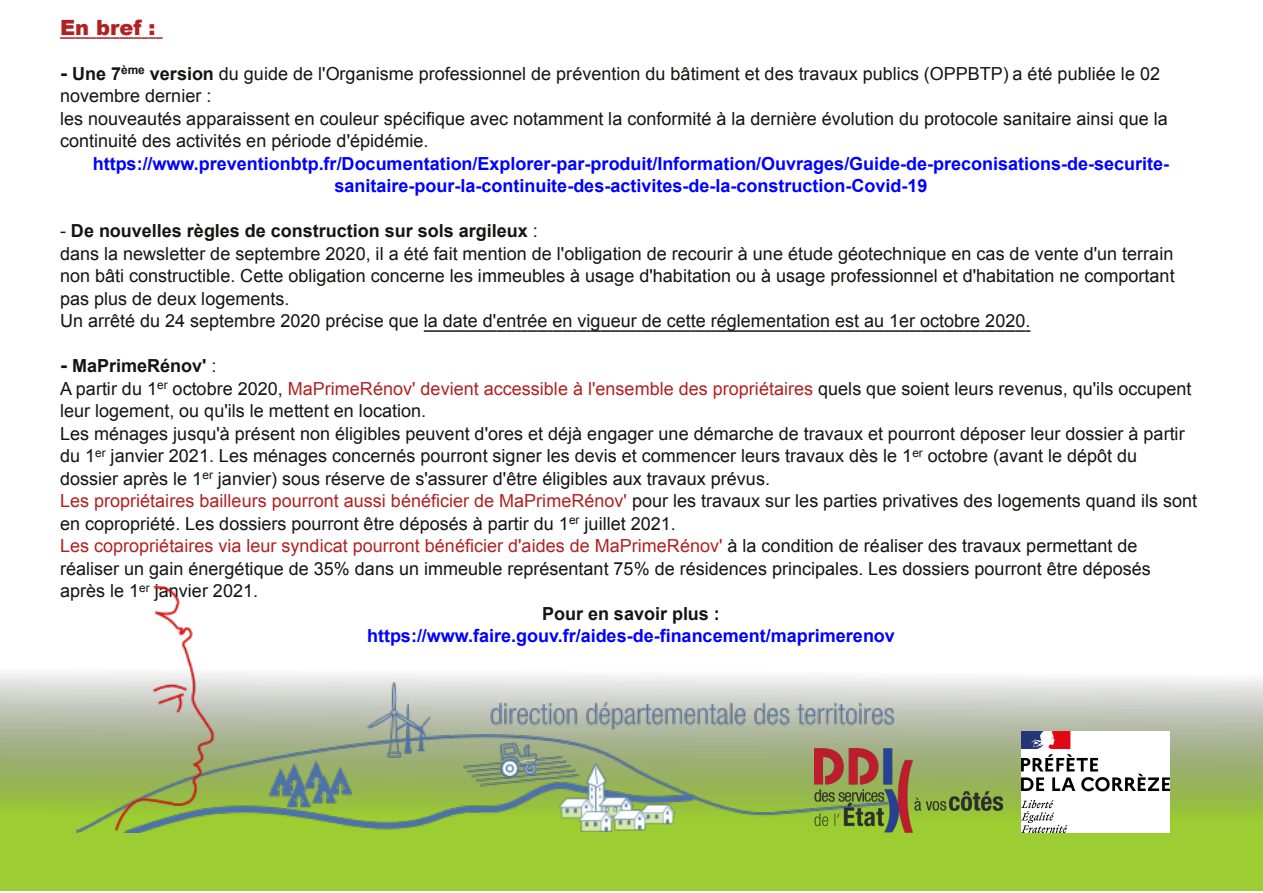
<style>
.page{position:relative;width:1263px;height:893px;background:#fff}
.page>*{position:absolute;margin:0;border:0;box-sizing:border-box;transform-origin:0 0}
.t1{font:900 21px "Arial";color:#b22121}
.t2{font:18px/22.5px "Arial";color:#161413}
.t3{font:700 18px/22.5px "Arial";color:#00f;text-align:center}
.t4{font:18px "Arial";color:#b22121}
.t5{font:700 18px "Arial";color:#161413}
.s1{font-weight:700;font-size:21px}
.s2{font-weight:700}
.s3{font-size:21px}
.s4{font-weight:400}
.s5{color:#b22121}
.s6{color:#161413}
</style>
<div class="page">
<svg style="left:60px;top:37px;width:103px;height:2px"></svg>
<svg style="left:424px;top:330px;width:606px;height:2px"></svg>
<svg style="left:0;top:586px;width:1263px;height:305px"></svg>
<img style="left:76px;top:587px;width:818px;height:246px">
<img style="left:814px;top:748px;width:189px;height:85px">
<img style="left:1022px;top:731px;width:148px;height:102px">
<p class="t1" style="left:60px;top:12px;width:97px">En bref :</p>
<p class="t2" style="left:60px;top:62px;width:1109px"><span class="s1">-</span> <span class="s2">Une 7</span><sup>ème</sup> <span class="s2">version</span> du guide de l'Organisme professionnel de prévention du bâtiment et des travaux publics (OPPBTP) a été publiée le 02 novembre dernier :<br>les nouveautés apparaissent en couleur spécifique avec notamment la conformité à la dernière évolution du protocole sanitaire ainsi que la continuité des activités en période d'épidémie.</p>
<p class="t3" style="left:93px;top:152px;width:1078px">https://www.preventionbtp.fr/Documentation/Explorer-par-produit/Information/Ouvrages/Guide-de-preconisations-de-securite&shy;sanitaire-pour-la-continuite-des-activites-de-la-construction-Covid-19</p>
<p class="t2" style="left:60px;top:220px;width:1116px">- <span class="s2">De nouvelles règles de construction sur sols argileux</span> :<br>dans la newsletter de septembre 2020, il a été fait mention de l'obligation de recourir à une étude géotechnique en cas de vente d'un terrain non bâti constructible. Cette obligation concerne les immeubles à usage d'habitation ou à usage professionnel et d'habitation ne comportant pas plus de deux logements.<br>Un arrêté du 24 septembre 2020 précise que la date d'entrée en vigueur de cette réglementation est au 1er octobre 2020.</p>
<p class="t5" style="left:60px;top:356px;width:158px"><span class="s3">-</span> MaPrimeRénov' <span class="s4">:</span></p>
<p class="t2" style="left:60px;top:377px;width:1133px">A partir du 1<sup>er</sup> octobre 2020, <span class="s5">MaPrimeRénov' devient accessible à l'ensemble des propriétaires</span> quels que soient leurs revenus, qu'ils occupent</p>
<p class="t2" style="left:60px;top:400px;width:368px">leur logement, ou qu'ils le mettent en location.</p>
<p class="t2" style="left:60px;top:422px;width:1126px">Les ménages jusqu'à présent non éligibles peuvent d'ores et déjà engager une démarche de travaux et pourront déposer leur dossier à partir</p>
<p class="t2" style="left:60px;top:445px;width:1079px">du 1<sup>er</sup> janvier 2021. Les ménages concernés pourront signer les devis et commencer leurs travaux dès le 1<sup>er</sup> octobre (avant le dépôt du</p>
<p class="t2" style="left:60px;top:467px;width:711px">dossier après le 1<sup>er</sup> janvier) sous réserve de s'assurer d'être éligibles aux travaux prévus.</p>
<p class="t4" style="left:60px;top:491px;width:1139px">Les propriétaires bailleurs pourront aussi bénéficier de MaPrimeRénov' <span class="s6">pour les travaux sur les parties privatives des logements quand ils sont</span></p>
<p class="t2" style="left:60px;top:512px;width:617px">en copropriété. Les dossiers pourront être déposés à partir du 1<sup>er</sup> juillet 2021.</p>
<p class="t4" style="left:60px;top:536px;width:1079px">Les copropriétaires via leur syndicat pourront bénéficier d'aides de MaPrimeRénov' <span class="s6">à la condition de réaliser des travaux permettant de</span></p>
<p class="t2" style="left:60px;top:557px;width:1092px">réaliser un gain énergétique de 35% dans un immeuble représentant 75% de résidences principales. Les dossiers pourront être déposés</p>
<p class="t2" style="left:60px;top:580px;width:200px">après le 1<sup>er</sup> janvier 2021.</p>
<p class="t5" style="left:542px;top:604px;width:179px">Pour en savoir plus :</p>
<p class="t3" style="left:367px;top:625px;width:529px">https://www.faire.gouv.fr/aides-de-financement/maprimerenov</p>
</div>
